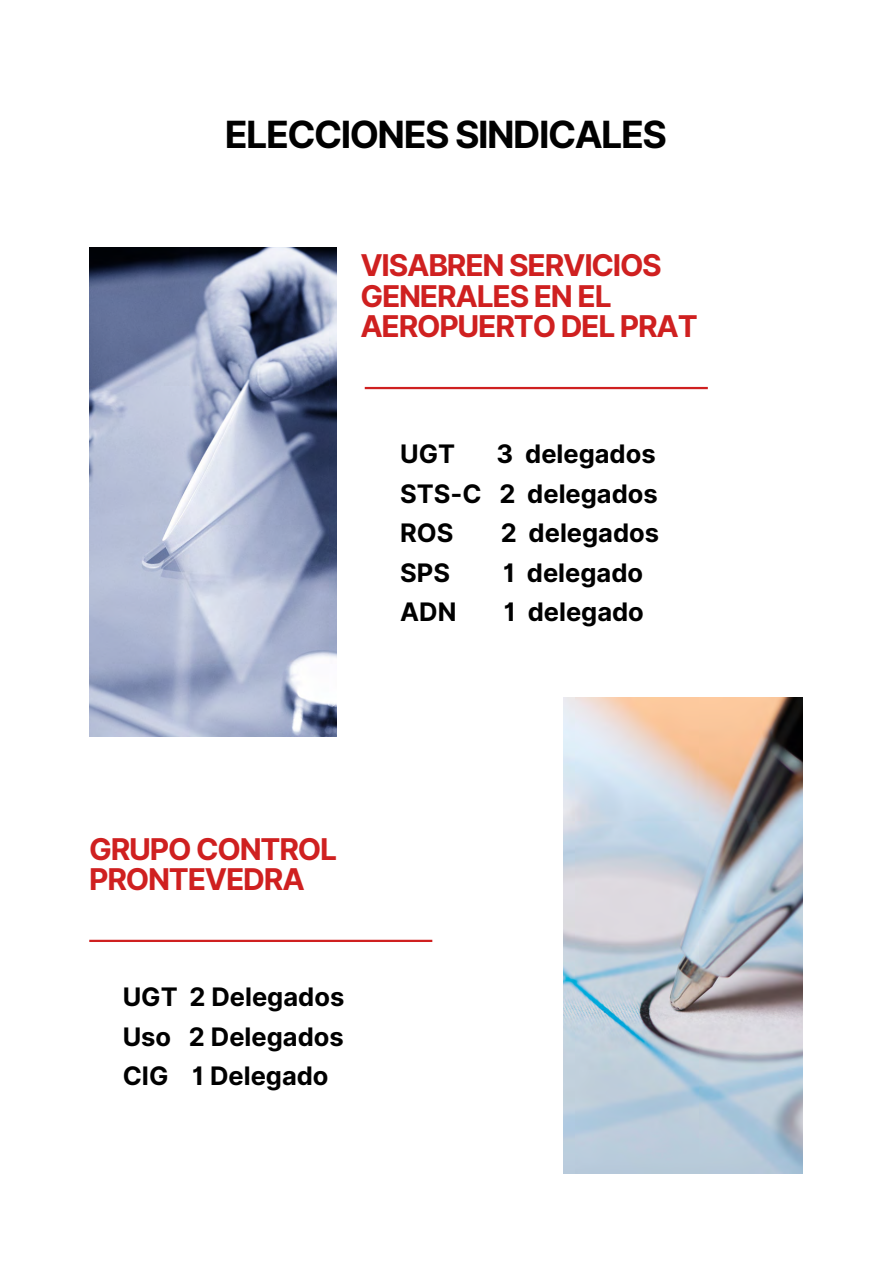
<style>
.page{position:relative;width:893px;height:1264px;background:#fff}
.page>*{position:absolute;margin:0;border:0;box-sizing:border-box;transform-origin:0 0}
.t1{font:700 37.5px "Inter";letter-spacing:-.04em;color:#000}
.t2{font:700 30px/30.3px "Inter";letter-spacing:-.04em;color:#cf2020}
.t3{font:700 25.5px/39.3px "Inter";color:#000;text-align:justify}
</style>
<div class="page">
<img style="left:563px;top:697px;width:239px;height:476px">
<img style="left:89px;top:248px;width:248px;height:489px">
<hr style="left:365px;top:387px;width:342px;height:2px;background:#cf2020">
<hr style="left:89px;top:939px;width:343px;height:3px;background:#cf2020">
<h1 class="t1" style="left:225px;top:112px;width:443px">ELECCIONES SINDICALES</h1>
<p class="t2" style="left:360px;top:250px;width:339px">VISABREN SERVICIOS<br>GENERALES EN EL<br>AEROPUERTO DEL PRAT</p>
<p class="t3" style="left:400px;top:434px;width:259px;text-indent:96px">3 delegados STS-C 2 delegados ROS</p>
<p class="t3" style="left:400px;top:434px;width:56px">UGT</p>
<p class="t3" style="left:501px;top:513px;width:160px">2 delegados</p>
<p class="t3" style="left:400px;top:552px;width:51px">SPS</p>
<p class="t3" style="left:503px;top:552px;width:142px">1 delegado</p>
<p class="t3" style="left:400px;top:592px;width:58px">ADN</p>
<p class="t3" style="left:504px;top:592px;width:142px">1 delegado</p>
<p class="t2" style="left:89px;top:833px;width:249px">GRUPO CONTROL<br>PRONTEVEDRA</p>
<p class="t3" style="left:123px;top:977px;width:223px">UGT 2 Delegados Uso 2 Delegados CIG 1 Delegado</p>
</div>
